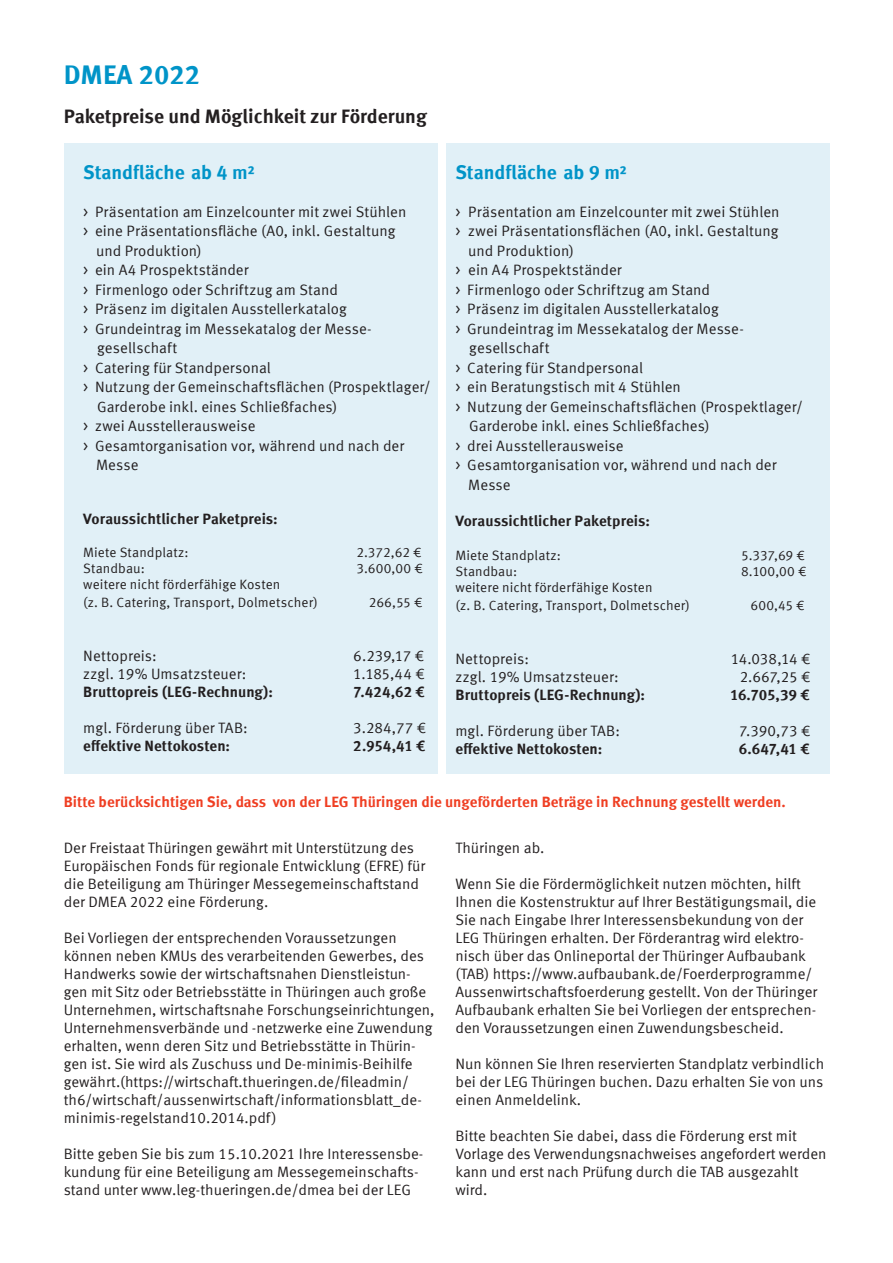
<style>
.page{position:relative;width:893px;height:1263px;background:#fff}
.page>*{position:absolute;margin:0;border:0;box-sizing:border-box;transform-origin:0 0}
.t1{font:700 27px "Meta Offc";color:#0094c8}
.t2{font:700 19.5px "Meta Offc";color:#231f20}
.t3{font:700 19.5px "Meta Offc";letter-spacing:-.01em;color:#0094c8}
.t4{font:15px/18px "Meta Offc Norm";color:#231f20}
.t5{font:700 15px "Meta Offc";color:#231f20}
.t6{font:700 15px "Meta Offc";color:#ef3e22}
.t7{font:13.5px/18px "Meta Offc Norm";letter-spacing:.005em;color:#231f20}
</style>
<div class="page">
<div style="left:446px;top:143px;width:383px;height:630px;background:#e1f0f7"></div>
<div style="left:64px;top:143px;width:373px;height:630px;background:#e1f0f7"></div>
<h1 class="t1" style="left:64px;top:59px;width:138px">DMEA 2022</h1>
<h2 class="t2" style="left:64px;top:104px;width:365px">Paketpreise und Möglichkeit zur Förderung</h2>
<h2 class="t3" style="left:83px;top:161px;width:173px">Standfläche ab 4 m²</h2>
<p class="t4" style="left:83px;top:203px;width:325px">&gt; Präsentation am Einzelcounter mit zwei Stühlen</p>
<p class="t4" style="left:83px;top:222px;width:314px">&gt; eine Präsentationsfläche (A0, inkl. Gestaltung</p>
<p class="t4" style="left:96px;top:242px;width:107px">und Produktion)</p>
<p class="t4" style="left:83px;top:261px;width:167px">&gt; ein A4 Prospektständer</p>
<p class="t4" style="left:83px;top:281px;width:256px">&gt; Firmenlogo oder Schriftzug am Stand</p>
<p class="t4" style="left:83px;top:300px;width:265px">&gt; Präsenz im digitalen Ausstellerkatalog</p>
<p class="t4" style="left:83px;top:320px;width:290px">&gt; Grundeintrag im Messekatalog der Messe-</p>
<p class="t4" style="left:97px;top:339px;width:82px">gesellschaft</p>
<p class="t4" style="left:83px;top:359px;width:189px">&gt; Catering für Standpersonal</p>
<p class="t4" style="left:83px;top:378px;width:349px">&gt; Nutzung der Gemeinschaftsflächen (Prospektlager/</p>
<p class="t4" style="left:97px;top:398px;width:242px">Garderobe inkl. eines Schließfaches)</p>
<p class="t4" style="left:83px;top:417px;width:174px">&gt; zwei Ausstellerausweise</p>
<p class="t4" style="left:83px;top:437px;width:323px">&gt; Gesamtorganisation vor, während und nach der</p>
<p class="t4" style="left:96px;top:456px;width:44px">Messe</p>
<p class="t5" style="left:83px;top:510px;width:196px">Voraussichtlicher Paketpreis:</p>
<p class="t7" style="left:83px;top:543px;width:107px">Miete Standplatz:</p>
<p class="t7" style="left:356px;top:543px;width:66px">2.372,62 €</p>
<p class="t7" style="left:83px;top:559px;width:63px">Standbau:</p>
<p class="t7" style="left:356px;top:559px;width:67px">3.600,00 €</p>
<p class="t7" style="left:83px;top:576px;width:236px">weitere nicht förderfähige Kosten<br>(z. B. Catering, Transport, Dolmetscher)</p>
<p class="t7" style="left:369px;top:594px;width:54px">266,55 €</p>
<p class="t4" style="left:83px;top:647px;width:75px">Nettopreis:</p>
<p class="t4" style="left:353px;top:647px;width:72px">6.239,17 €</p>
<p class="t4" style="left:83px;top:665px;width:165px">zzgl. 19% Umsatzsteuer:</p>
<p class="t4" style="left:353px;top:665px;width:72px">1.185,44 €</p>
<p class="t5" style="left:83px;top:683px;width:191px">Bruttopreis (LEG-Rechnung):</p>
<p class="t5" style="left:353px;top:683px;width:73px">7.424,62 €</p>
<p class="t4" style="left:83px;top:719px;width:166px">mgl. Förderung über TAB:</p>
<p class="t4" style="left:353px;top:719px;width:74px">3.284,77 €</p>
<p class="t5" style="left:83px;top:737px;width:148px">effektive Nettokosten:</p>
<p class="t5" style="left:353px;top:737px;width:74px">2.954,41 €</p>
<h2 class="t3" style="left:455px;top:161px;width:173px">Standfläche ab 9 m²</h2>
<p class="t4" style="left:455px;top:203px;width:326px">&gt; Präsentation am Einzelcounter mit zwei Stühlen</p>
<p class="t4" style="left:455px;top:222px;width:325px">&gt; zwei Präsentationsflächen (A0, inkl. Gestaltung</p>
<p class="t4" style="left:468px;top:242px;width:107px">und Produktion)</p>
<p class="t4" style="left:455px;top:261px;width:168px">&gt; ein A4 Prospektständer</p>
<p class="t4" style="left:455px;top:281px;width:256px">&gt; Firmenlogo oder Schriftzug am Stand</p>
<p class="t4" style="left:455px;top:300px;width:265px">&gt; Präsenz im digitalen Ausstellerkatalog</p>
<p class="t4" style="left:455px;top:320px;width:290px">&gt; Grundeintrag im Messekatalog der Messe-</p>
<p class="t4" style="left:469px;top:339px;width:82px">gesellschaft</p>
<p class="t4" style="left:455px;top:359px;width:189px">&gt; Catering für Standpersonal</p>
<p class="t4" style="left:455px;top:378px;width:227px">&gt; ein Beratungstisch mit 4 Stühlen</p>
<p class="t4" style="left:455px;top:398px;width:349px">&gt; Nutzung der Gemeinschaftsflächen (Prospektlager/</p>
<p class="t4" style="left:469px;top:417px;width:242px">Garderobe inkl. eines Schließfaches)</p>
<p class="t4" style="left:455px;top:437px;width:170px">&gt; drei Ausstellerausweise</p>
<p class="t4" style="left:455px;top:456px;width:323px">&gt; Gesamtorganisation vor, während und nach der</p>
<p class="t4" style="left:468px;top:476px;width:44px">Messe</p>
<p class="t5" style="left:455px;top:512px;width:196px">Voraussichtlicher Paketpreis:</p>
<p class="t7" style="left:455px;top:547px;width:107px">Miete Standplatz:</p>
<p class="t7" style="left:741px;top:547px;width:64px">5.337,69 €</p>
<p class="t7" style="left:455px;top:563px;width:63px">Standbau:</p>
<p class="t7" style="left:741px;top:563px;width:66px">8.100,00 €</p>
<p class="t7" style="left:455px;top:579px;width:236px">weitere nicht förderfähige Kosten<br>(z. B. Catering, Transport, Dolmetscher)</p>
<p class="t7" style="left:750px;top:597px;width:55px">600,45 €</p>
<p class="t4" style="left:455px;top:650px;width:75px">Nettopreis:</p>
<p class="t4" style="left:731px;top:650px;width:80px">14.038,14 €</p>
<p class="t4" style="left:455px;top:668px;width:165px">zzgl. 19% Umsatzsteuer:</p>
<p class="t4" style="left:740px;top:668px;width:71px">2.667,25 €</p>
<p class="t5" style="left:455px;top:686px;width:191px">Bruttopreis (LEG-Rechnung):</p>
<p class="t5" style="left:730px;top:686px;width:81px">16.705,39 €</p>
<p class="t4" style="left:455px;top:722px;width:166px">mgl. Förderung über TAB:</p>
<p class="t4" style="left:739px;top:722px;width:72px">7.390,73 €</p>
<p class="t5" style="left:455px;top:740px;width:148px">effektive Nettokosten:</p>
<p class="t5" style="left:739px;top:740px;width:72px">6.647,41 €</p>
<p class="t6" style="left:64px;top:793px;width:723px">Bitte berücksichtigen Sie, dass von der LEG Thüringen die ungeförderten Beträge in Rechnung gestellt werden.</p>
<p class="t4" style="left:64px;top:839px;width:363px">Der Freistaat Thüringen gewährt mit Unterstützung des Europäischen Fonds für regionale Entwicklung (EFRE) für die Beteiligung am Thüringer Messegemeinschaftstand der DMEA 2022 eine Förderung.</p>
<p class="t4" style="left:64px;top:929px;width:372px">Bei Vorliegen der entsprechenden Voraussetzungen können neben KMUs des verarbeitenden Gewerbes, des Handwerks sowie der wirtschaftsnahen Dienstleistun&shy;gen mit Sitz oder Betriebsstätte in Thüringen auch große Unternehmen, wirtschaftsnahe Forschungseinrichtungen, Unternehmensverbände und -netzwerke eine Zuwendung erhalten, wenn deren Sitz und Betriebsstätte in Thürin&shy;gen ist. Sie wird als Zuschuss und De-minimis-Beihilfe gewährt.(https://wirtschaft.thueringen.de/fileadmin/ th6/wirtschaft/aussenwirtschaft/informationsblatt_de&shy;minimis-regelstand10.2014.pdf)</p>
<p class="t4" style="left:64px;top:1145px;width:361px">Bitte geben Sie bis zum 15.10.2021 Ihre Interessensbe&shy;kundung für eine Beteiligung am Messegemeinschafts&shy;stand unter www.leg-thueringen.de/dmea bei der LEG</p>
<p class="t4" style="left:455px;top:839px;width:90px">Thüringen ab.</p>
<p class="t4" style="left:455px;top:875px;width:363px">Wenn Sie die Fördermöglichkeit nutzen möchten, hilft Ihnen die Kostenstruktur auf Ihrer Bestätigungsmail, die Sie nach Eingabe Ihrer Interessensbekundung von der LEG Thüringen erhalten. Der Förderantrag wird elektro&shy;nisch über das Onlineportal der Thüringer Aufbaubank (TAB) https://www.aufbaubank.de/Foerderprogramme/ Aussenwirtschaftsfoerderung gestellt. Von der Thüringer Aufbaubank erhalten Sie bei Vorliegen der entsprechen&shy;den Voraussetzungen einen Zuwendungsbescheid.</p>
<p class="t4" style="left:455px;top:1055px;width:370px;text-align:justify">Nun können Sie Ihren reservierten Standplatz verbindlich bei der LEG Thüringen buchen. Dazu erhalten Sie von uns einen Anmeldelink.</p>
<p class="t4" style="left:455px;top:1127px;width:373px">Bitte beachten Sie dabei, dass die Förderung erst mit Vorlage des Verwendungsnachweises angefordert werden kann und erst nach Prüfung durch die TAB ausgezahlt wird.</p>
</div>
